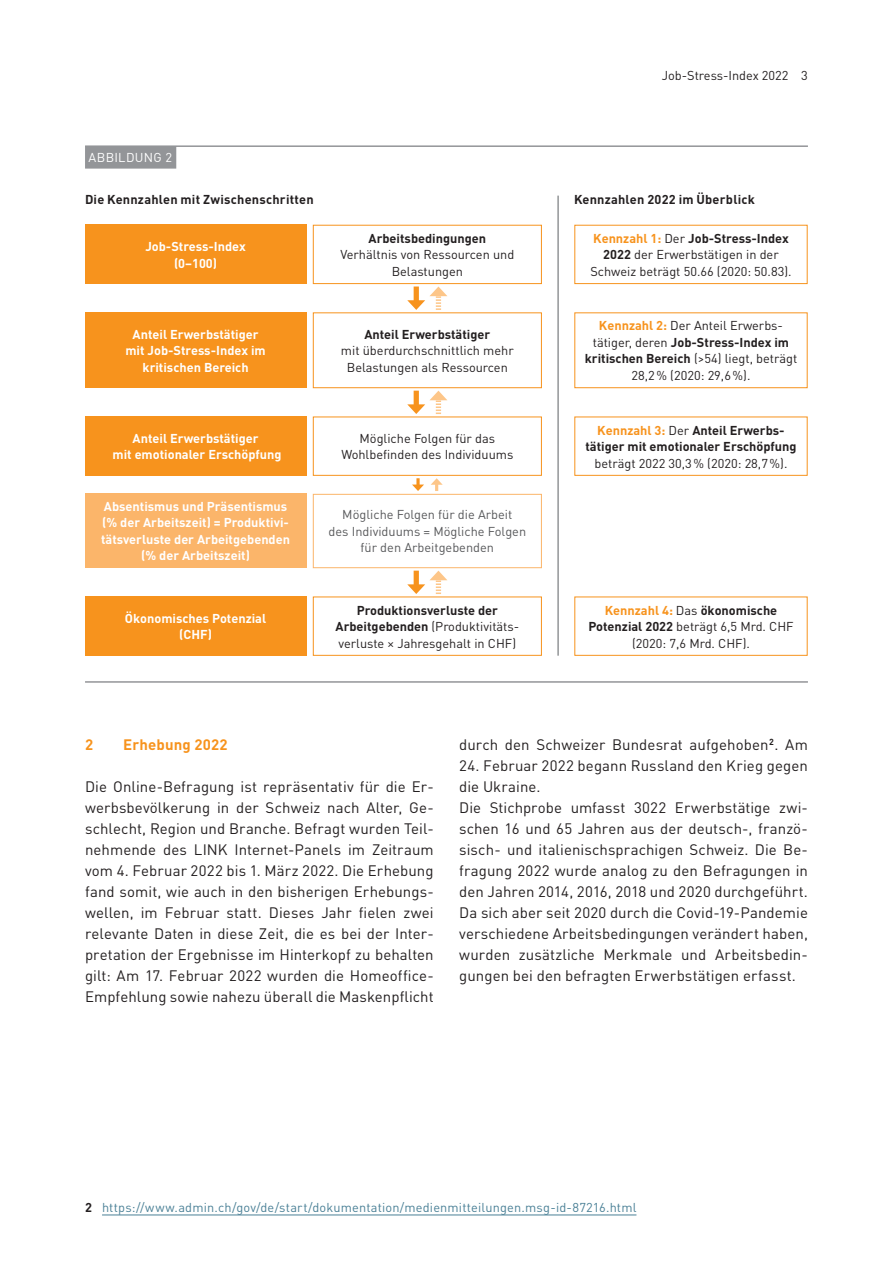
<style>
.page{position:relative;width:893px;height:1263px;background:#fff}
.page>*{position:absolute;margin:0;border:0;box-sizing:border-box;transform-origin:0 0}
.t1{font:15px/21px "DIN Pro";letter-spacing:.005em;color:#231f20}
.t2{font:700 15px "DIN Pro";letter-spacing:.01em;color:#f7931d}
.t3{font:12.75px/16.5px "DIN Pro";color:#231f20;text-align:center}
.t4{font:700 12.75px/16.5px "DIN Pro";color:#fff;text-align:center}
.t5{font:700 12.75px/16.5px "DIN Pro";color:#231f20;text-align:center}
.t6{font:12.75px "DIN Pro";letter-spacing:.01em;color:#4a8096}
.t7{font:12.75px/16.5px "DIN Pro";color:#57585a;text-align:center}
.t8{font:12.75px "DIN Pro";letter-spacing:.02em;color:#fff}
.s1{font-weight:700}
.s2{font-weight:700;color:#f7931d}
.s3{color:#f7931d}
.s4{font-weight:400}
.s5{font-weight:700;color:#231f20}
</style>
<div class="page">
<hr style="left:102px;top:1215px;width:534px;height:1px;background:#4a8096">
<hr style="left:85px;top:681px;width:723px;height:2px;background:#939598">
<hr style="left:85px;top:145px;width:723px;height:2px;background:#939598">
<div style="left:85px;top:146px;width:91px;height:23px;background:#939598"></div>
<div style="left:574px;top:312px;width:233px;height:76px;border:1px solid #f7931d"></div>
<div style="left:574px;top:417px;width:233px;height:59px;border:1px solid #f7931d"></div>
<div style="left:574px;top:597px;width:233px;height:59px;border:1px solid #f7931d"></div>
<hr style="left:557px;top:196px;width:2px;height:460px;background:#939598">
<div style="left:85px;top:312px;width:221px;height:76px;background:#f7931d"></div>
<div style="left:313px;top:312px;width:229px;height:76px;border:1px solid #f7931d"></div>
<div style="left:85px;top:417px;width:221px;height:59px;background:#f7931d"></div>
<div style="left:313px;top:417px;width:229px;height:59px;border:1px solid #f7931d"></div>
<div style="left:85px;top:494px;width:221px;height:74px;background:#fbb56a"></div>
<div style="left:313px;top:494px;width:229px;height:74px;border:1px solid #fbb56a"></div>
<div style="left:85px;top:597px;width:221px;height:59px;background:#f7931d"></div>
<div style="left:313px;top:597px;width:229px;height:59px;border:1px solid #f7931d"></div>
<svg style="left:407px;top:286px;width:40px;height:24px"></svg>
<svg style="left:407px;top:391px;width:40px;height:23px"></svg>
<svg style="left:407px;top:571px;width:40px;height:23px"></svg>
<svg style="left:412px;top:478px;width:12px;height:13px"></svg>
<svg style="left:431px;top:478px;width:12px;height:13px"></svg>
<div style="left:85px;top:225px;width:221px;height:59px;background:#f7931d"></div>
<div style="left:313px;top:225px;width:229px;height:59px;border:1px solid #f7931d"></div>
<div style="left:574px;top:225px;width:233px;height:59px;border:1px solid #f7931d"></div>
<p class="t3" style="left:662px;top:66px;width:148px">Job-Stress-Index 2022 3</p>
<p class="t8" style="left:89px;top:149px;width:85px">ABBILDUNG 2</p>
<p class="t5" style="left:85px;top:190px;width:230px">Die Kennzahlen mit Zwischenschritten</p>
<p class="t5" style="left:574px;top:190px;width:182px">Kennzahlen 2022 im Überblick</p>
<p class="t4" style="left:145px;top:238px;width:102px">Job-Stress-Index (0–100)</p>
<p class="t5" style="left:369px;top:229px;width:119px">Arbeitsbedingungen</p>
<p class="t3" style="left:340px;top:246px;width:175px">Verhältnis von Ressourcen und<br>Belastungen</p>
<p class="t4" style="left:125px;top:325px;width:142px">Anteil Erwerbstätiger mit Job-Stress-Index im kritischen Bereich</p>
<p class="t5" style="left:364px;top:325px;width:127px">Anteil Erwerbstätiger</p>
<p class="t3" style="left:341px;top:342px;width:174px">mit überdurchschnittlich mehr<br>Belastungen als Ressourcen</p>
<p class="t4" style="left:113px;top:429px;width:171px">Anteil Erwerbstätiger<br>mit emotionaler Erschöpfung</p>
<p class="t3" style="left:341px;top:429px;width:174px">Mögliche Folgen für das<br>Wohlbefinden des Individuums</p>
<p class="t4" style="left:101px;top:497px;width:190px">Absentismus und Präsentismus (% der Arbeitszeit) = Produktivi&shy;tätsverluste der Arbeitgebenden (% der Arbeitszeit)</p>
<p class="t7" style="left:329px;top:506px;width:199px">Mögliche Folgen für die Arbeit<br>des Individuums = Mögliche Folgen für den Arbeitgebenden</p>
<p class="t4" style="left:125px;top:609px;width:143px">Ökonomisches Potenzial (CHF)</p>
<p class="t3" style="left:336px;top:601px;width:185px"><span class="s1">Produktionsverluste der<br>Arbeitgebenden</span> (Produktivitäts&shy;verluste × Jahresgehalt in CHF)</p>
<p class="t3" style="left:590px;top:229px;width:203px"><span class="s2">Kennzahl 1:</span> Der <span class="s1">Job-Stress-Index<br>2022</span> der Erwerbstätigen in der<br>Schweiz beträgt 50.66 (2020: 50.83).</p>
<p class="t3" style="left:585px;top:317px;width:214px"><span class="s2">Kennzahl 2:</span> Der Anteil Erwerbs&shy;tätiger, deren <span class="s1">Job-Stress-Index im kritischen Bereich</span> (&gt;54) liegt, beträgt<br>28,2% (2020: 29,6%).</p>
<p class="t5" style="left:585px;top:421px;width:213px"><span class="s3">Kennzahl 3:</span> <span class="s4">Der</span> Anteil Erwerbs&shy;tätiger mit emotionaler Erschöpfung</p>
<p class="t3" style="left:594px;top:454px;width:194px">beträgt 2022 30,3% (2020: 28,7%).</p>
<p class="t3" style="left:588px;top:601px;width:207px"><span class="s2">Kennzahl 4:</span> Das <span class="s1">ökonomische<br>Potenzial 2022</span> beträgt 6,5 Mrd. CHF (2020: 7,6 Mrd. CHF).</p>
<p class="t2" style="left:85px;top:734px;width:10px">2</p>
<p class="t2" style="left:123px;top:734px;width:106px">Erhebung 2022</p>
<p class="t1" style="left:85px;top:775px;width:350px">Die Online-Befragung ist repräsentativ für die Er&shy;werbsbevölkerung in der Schweiz nach Alter, Ge&shy;schlecht, Region und Branche. Befragt wurden Teil&shy;nehmende des LINK Internet-Panels im Zeitraum vom 4. Februar 2022 bis 1. März 2022. Die Erhebung fand somit, wie auch in den bisherigen Erhebungs&shy;wellen, im Februar statt. Dieses Jahr fielen zwei relevante Daten in diese Zeit, die es bei der Inter--- pretation der Ergebnisse im Hinterkopf zu behalten gilt: Am 17. Februar 2022 wurden die Homeoffice-Empfehlung sowie nahezu überall die Maskenpflicht</p>
<p class="t1" style="left:459px;top:733px;width:350px">durch den Schweizer Bundesrat aufgehoben<sup>2</sup>. Am</p>
<p class="t1" style="left:459px;top:754px;width:350px">24. Februar 2022 begann Russland den Krieg gegen die Ukraine.<br>Die Stichprobe umfasst 3022 Erwerbstätige zwi&shy;schen 16 und 65 Jahren aus der deutsch-, franzö&shy;sisch- und italienischsprachigen Schweiz. Die Be&shy;fragung 2022 wurde analog zu den Befragungen in den Jahren 2014, 2016, 2018 und 2020 durchgeführt.<br>Da sich aber seit 2020 durch die Covid-19-Pandemie verschiedene Arbeitsbedingungen verändert haben, wurden zusätzliche Merkmale und Arbeitsbedin&shy;gungen bei den befragten Erwerbstätigen erfasst.</p>
<p class="t6" style="left:85px;top:1199px;width:553px"><span class="s5">2</span> https://www.admin.ch/gov/de/start/dokumentation/medienmitteilungen.msg-id-87216.html</p>
</div>
